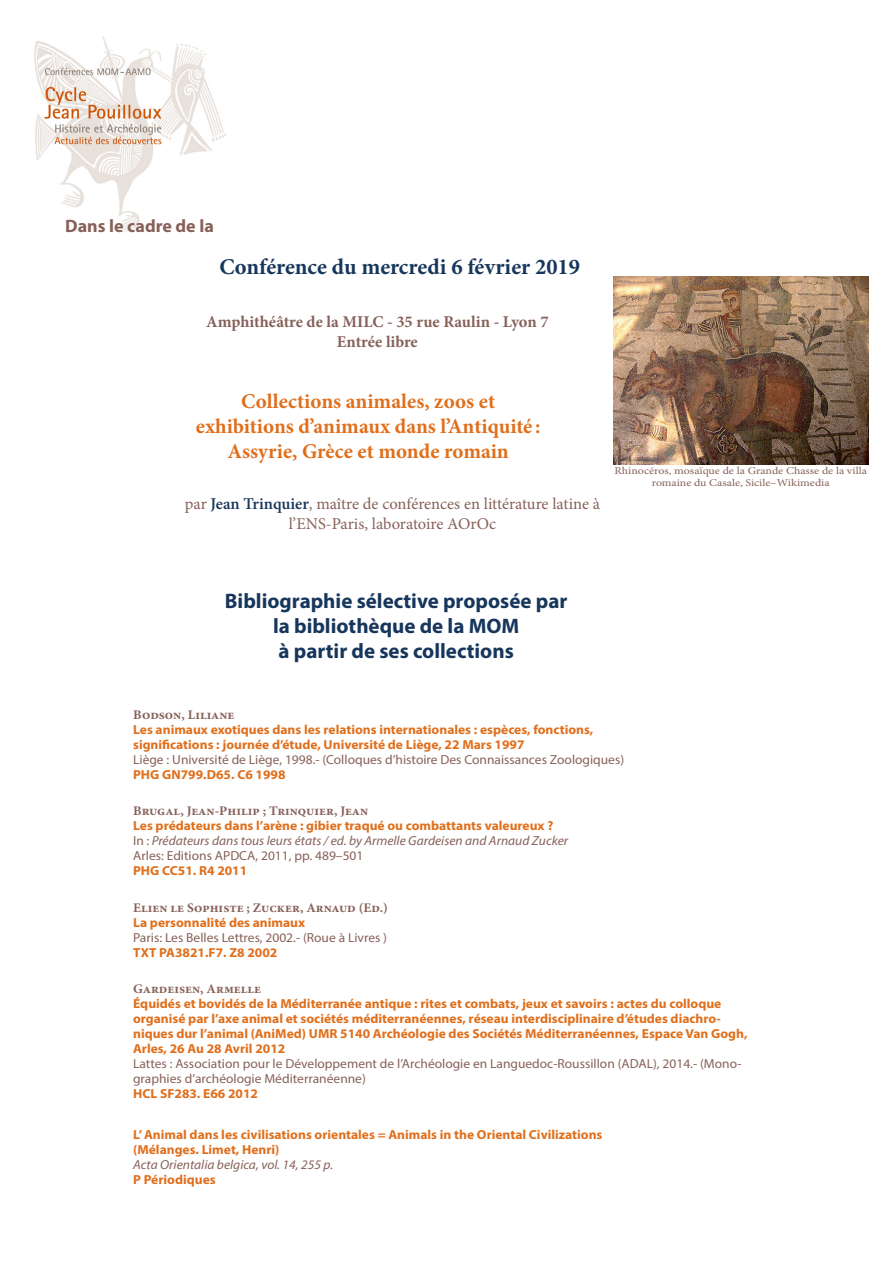
<style>
.page{position:relative;width:893px;height:1263px;background:#fff}
.page>*{position:absolute;margin:0;border:0;box-sizing:border-box;transform-origin:0 0}
.t1{font:700 22.5px "Minion Pro";color:#17365c}
.t2{font:700 21px/25.2px "Minion Pro";letter-spacing:-.005em;color:#e06f1c;text-align:center}
.t3{font:700 21px/25.2px "Myriad Pro";color:#17365c}
.t4{font:700 18px "Myriad Pro";color:#876159}
.t5{font:16.5px/19.8px "Minion Pro";color:#876159;text-align:center}
.t6{font:700 16.5px "Minion Pro";color:#876159}
.t7{font:700 13.05px/15px "Myriad Pro";color:#e06f1c}
.t8{font:13.05px/15px "Myriad Pro";color:#876159}
.t9{font:italic 13.05px/15px "Myriad Pro";color:#876159}
.t10{font:700 13.05px "Minion Pro";color:#876159}
.t11{font:10.35px/12.5px "Minion Pro";color:#876159;text-align:center;scale:1.14 1}
.s1{font-weight:600;color:#17365c}
.s2{font-family:"Minion Pro";font-weight:700;font-style:normal}
.s3{font-weight:700;font-style:normal;color:#e06f1c}
.s4{font-style:normal}
.s5{font-family:"Minion Pro";color:#876159}
</style>
<div class="page">
<img style="left:34px;top:36px;width:192px;height:196px">
<img style="left:613px;top:277px;width:255px;height:187px">
<p class="t4" style="left:65px;top:214px;width:150px">Dans le cadre de la</p>
<p class="t1" style="left:219px;top:251px;width:362px">Conférence du mercredi 6 février 2019</p>
<p class="t6" style="left:206px;top:310px;width:344px">Amphithéâtre de la MILC - 35 rue Raulin - Lyon 7</p>
<p class="t6" style="left:337px;top:330px;width:82px">Entrée libre</p>
<p class="t2" style="left:241px;top:388px;width:255px">Collections animales, zoos et</p>
<p class="t2" style="left:196px;top:413px;width:346px">exhibitions d’animaux dans l’Antiquité :<br>Assyrie, Grèce et monde romain</p>
<p class="t5" style="left:185px;top:494px;width:417px">par <span class="s1">Jean Trinquier</span>, maître de conférences en littérature latine à l’ENS-Paris, laboratoire AOrOc</p>
<p class="t11" style="left:614px;top:464px;width:223px">Rhinocéros, mosaïque de la Grande Chasse de la villa romaine du Casale, Sicile–Wikimedia</p>
<p class="t3" style="left:225px;top:587px;width:344px">Bibliographie sélective proposée par</p>
<p class="t3" style="left:273px;top:612px;width:248px">la bibliothèque de la MOM à partir de ses collections</p>
<p class="t10" style="left:133px;top:705px;width:103px">Bodson, Liliane</p>
<p class="t7" style="left:133px;top:721px;width:462px">Les animaux exotiques dans les relations internationales : espèces, fonctions,</p>
<p class="t7" style="left:133px;top:736px;width:393px">significations : journée d’étude, Université de Liège, 22 Mars 1997</p>
<p class="t8" style="left:133px;top:751px;width:493px">Liège : Université de Liège, 1998.- (Colloques d’histoire Des Connaissances Zoologiques)</p>
<p class="t7" style="left:133px;top:766px;width:154px">PHG GN799.D65. C6 1998</p>
<p class="t9" style="left:133px;top:803px;width:436px"><span class="s2">Brugal, Jean-Philip ; Trinquier, Jean<br></span><span class="s3">Les prédateurs dans l’arène : gibier traqué ou combattants valeureux ?<br></span><span class="s4">In :</span> Prédateurs dans tous leurs états / ed. by Armelle Gardeisen and Arnaud Zucker</p>
<p class="t8" style="left:133px;top:848px;width:232px">Arles: Editions APDCA, 2011, pp. 489–501</p>
<p class="t7" style="left:133px;top:863px;width:116px">PHG CC51. R4 2011</p>
<p class="t10" style="left:133px;top:898px;width:256px">Elien le Sophiste ; Zucker, Arnaud (Ed.)</p>
<p class="t7" style="left:133px;top:914px;width:174px">La personnalité des animaux</p>
<p class="t8" style="left:133px;top:930px;width:255px">Paris: Les Belles Lettres, 2002.- (Roue à Livres )</p>
<p class="t7" style="left:133px;top:944px;width:146px">TXT PA3821.F7. Z8 2002</p>
<p class="t7" style="left:133px;top:981px;width:616px"><span class="s5">Gardeisen, Armelle<br></span>Équidés et bovidés de la Méditerranée antique : rites et combats, jeux et savoirs : actes du colloque organisé par l’axe animal et sociétés méditerranéennes, réseau interdisciplinaire d’études diachro&shy;niques dur l’animal (AniMed) UMR 5140 Archéologie des Sociétés Méditerranéennes, Espace Van Gogh, Arles, 26 Au 28 Avril 2012</p>
<p class="t8" style="left:133px;top:1056px;width:610px">Lattes : Association pour le Développement de l’Archéologie en Languedoc-Roussillon (ADAL), 2014.- (Mono&shy;graphies d’archéologie Méditerranéenne)</p>
<p class="t7" style="left:133px;top:1086px;width:126px">HCL SF283. E66 2012</p>
<p class="t7" style="left:133px;top:1126px;width:471px">L’ Animal dans les civilisations orientales = Animals in the Oriental Civilizations</p>
<p class="t7" style="left:133px;top:1141px;width:148px">(Mélanges. Limet, Henri)</p>
<p class="t9" style="left:133px;top:1156px;width:202px">Acta Orientalia belgica, vol. 14, 255 p.</p>
<p class="t7" style="left:133px;top:1171px;width:84px">P Périodiques</p>
</div>
